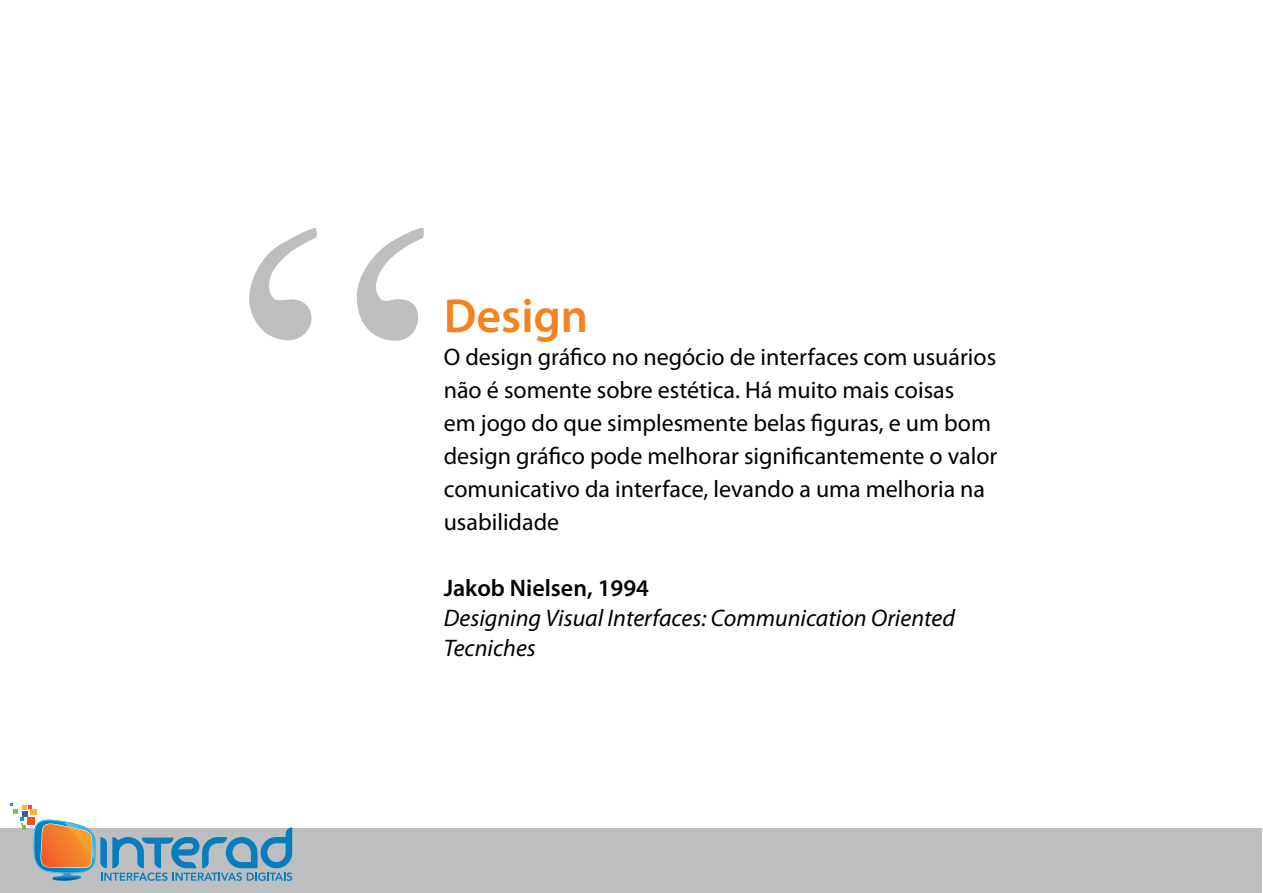
<style>
.page{position:relative;width:1263px;height:893px;background:#fff}
.page>*{position:absolute;margin:0;border:0;box-sizing:border-box;transform-origin:0 0}
.t1{font:465px "Garamond";color:#bcbec0}
.t2{font:600 48px "Myriad Pro";color:#f58220}
.t3{font:24px/33px "Myriad Pro";color:#000}
.t4{font:italic 24px/30px "Myriad Pro";color:#000}
.t5{font:600 24px "Myriad Pro";color:#000}
</style>
<div class="page">
<div style="left:1px;top:828px;width:1261px;height:64px;background:#bcbec0"></div>
<svg style="left:11px;top:804px;width:281px;height:77px"></svg>
<h1 class="t1" style="left:229px;top:98px;width:210px">“</h1>
<h2 class="t2" style="left:444px;top:285px;width:146px">Design</h2>
<p class="t3" style="left:444px;top:340px;width:555px">O design gráfico no negócio de interfaces com usuários não é somente sobre estética. Há muito mais coisas<br>em jogo do que simplesmente belas figuras, e um bom design gráfico pode melhorar significantemente o valor comunicativo da interface, levando a uma melhoria na usabilidade</p>
<p class="t5" style="left:444px;top:572px;width:207px">Jakob Nielsen, 1994</p>
<p class="t4" style="left:444px;top:602px;width:513px">Designing Visual Interfaces: Communication Oriented<br>Tecniches</p>
</div>
